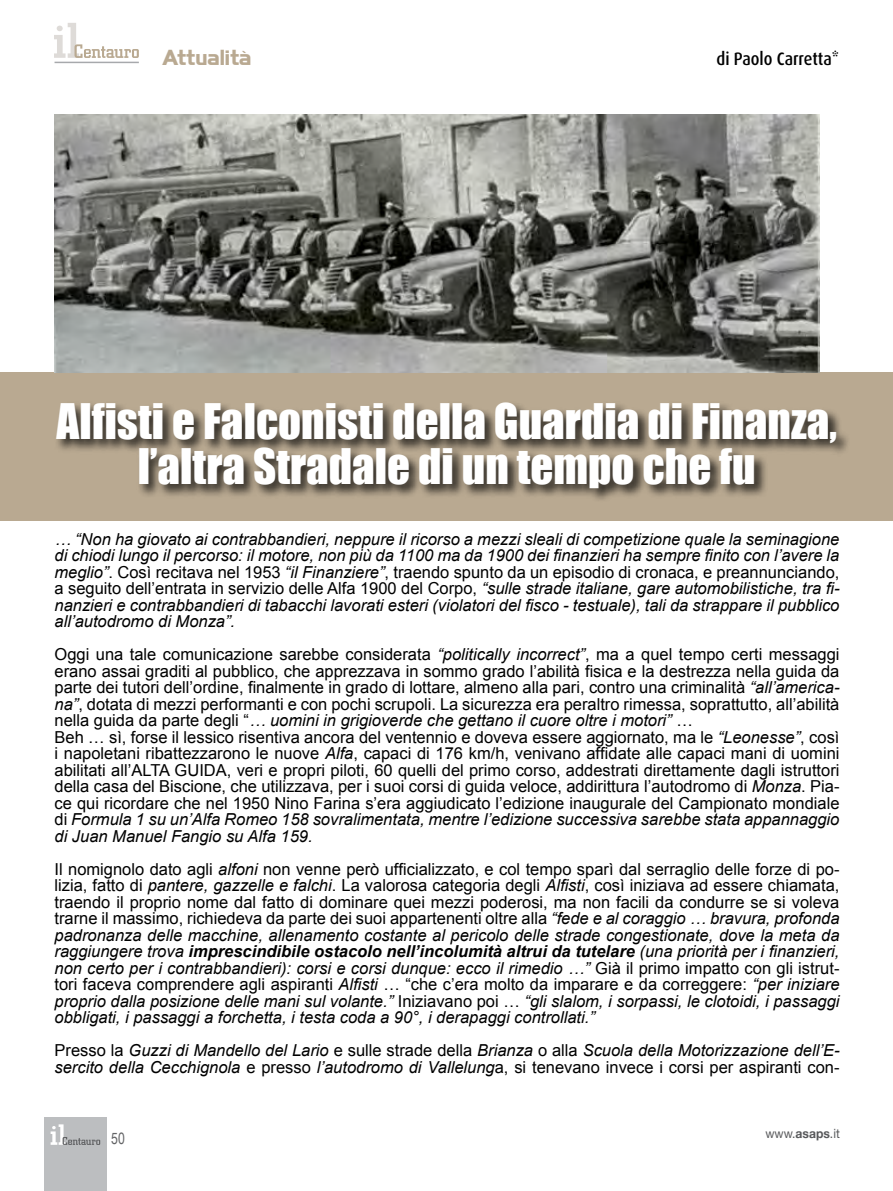
<style>
.page{position:relative;width:893px;height:1191px;background:#fff}
.page>*{position:absolute;margin:0;border:0;box-sizing:border-box;transform-origin:0 0}
.t1{font:45px/45px "Impact";color:#fff;text-align:center}
.t2{font:700 19.5px "Highland Gothic FLF";color:#b9a991}
.t3{font:500 18px "Dax";color:#000;scale:.9 1}
.t4{font:italic 16.5px/16.5px "Arial";color:#000;text-align:justify}
.t5{font:16.5px/16.5px "Arial";color:#000}
.t6{font:15.75px "Arial Narrow";color:#636466;scale:.95 1}
.t7{font:12.75px "Helvetica Neue";color:#58595b;scale:.95 1}
.s1{font-style:normal}
.s2{font-style:italic}
.s3{font-weight:700}
</style>
<div class="page">
<div style="left:0;top:372px;width:893px;height:149px;background:#b9a991"></div>
<img style="left:55px;top:115px;width:765px;height:257px">
<div style="left:45px;top:1117px;width:62px;height:74px;background:#bcbec0"></div>
<svg style="left:51px;top:1124px;width:49px;height:21px"></svg>
<svg style="left:54px;top:23px;width:85px;height:35px"></svg>
<hr style="left:55px;top:62px;width:84px;height:1px;background:#a7a9ac">
<div style="left:54px;top:401px;width:796px;height:102px;background:#000;opacity:.75"></div>
<p class="t2" style="left:162px;top:43px;width:91px">Attualità</p>
<p class="t3" style="left:716px;top:49px;width:138px">di Paolo Carretta*</p>
<h1 class="t1" style="left:57px;top:398px;width:782px">Alfisti e Falconisti della Guardia di Finanza, l’altra Stradale di un tempo che fu</h1>
<p class="t4" style="left:55px;top:531px;width:786px">… “Non ha giovato ai contrabbandieri, neppure il ricorso a mezzi sleali di competizione quale la seminagione di chiodi lungo il percorso: il motore, non più da 1100 ma da 1900 dei finanzieri ha sempre finito con l’avere la meglio”<span class="s1">. Così recitava nel 1953</span> “il Finanziere”<span class="s1">, traendo spunto da un episodio di cronaca, e preannunciando, a seguito dell’entrata in servizio delle Alfa 1900 del Corpo,</span> “sulle strade italiane, gare automobilistiche, tra fi&shy;nanzieri e contrabbandieri di tabacchi lavorati esteri (violatori del fisco - testuale), tali da strappare il pubblico all’autodromo di Monza”.</p>
<p class="t5" style="left:55px;top:646px;width:786px">Oggi una tale comunicazione sarebbe considerata <span class="s2">“politically incorrect”</span>, ma a quel tempo certi messaggi erano assai graditi al pubblico, che apprezzava in sommo grado l’abilità fisica e la destrezza nella guida da parte dei tutori dell’ordine, finalmente in grado di lottare, almeno alla pari, contro una criminalità <span class="s2">“all’america&shy;na”</span>, dotata di mezzi performanti e con pochi scrupoli. La sicurezza era peraltro rimessa, soprattutto, all’abilità nella guida da parte degli “<span class="s2">… uomini in grigioverde che gettano il cuore oltre i motori”</span> …<br>Beh … sì, forse il lessico risentiva ancora del ventennio e doveva essere aggiornato, ma le <span class="s2">“Leonesse”</span>, così i napoletani ribattezzarono le nuove <span class="s2">Alfa</span>, capaci di 176 km/h, venivano affidate alle capaci mani di uomini abilitati all’ALTA GUIDA, veri e propri piloti, 60 quelli del primo corso, addestrati direttamente dagli istruttori della casa del Biscione, che utilizzava, per i suoi corsi di guida veloce, addirittura l’autodromo di <span class="s2">Monza</span>. Pia&shy;ce qui ricordare che nel 1950 Nino Farina s’era aggiudicato l’edizione inaugurale del Campionato mondiale di <span class="s2">Formula 1 su un’Alfa Romeo 158 sovralimentata, mentre l’edizione successiva sarebbe stata appannaggio di Juan Manuel Fangio su Alfa 159.</span></p>
<p class="t4" style="left:55px;top:861px;width:786px"><span class="s1">Il nomignolo dato agli</span> alfoni <span class="s1">non venne però ufficializzato, e col tempo sparì dal serraglio delle forze di po&shy;lizia, fatto di</span> pantere, gazzelle e falchi<span class="s1">. La valorosa categoria degli</span> Alfisti<span class="s1">, così iniziava ad essere chiamata, traendo il proprio nome dal fatto di dominare quei mezzi poderosi, ma non facili da condurre se si voleva trarne il massimo, richiedeva da parte dei suoi appartenenti oltre alla</span> “fede e al coraggio … bravura, profonda padronanza delle macchine, allenamento costante al pericolo delle strade congestionate, dove la meta da raggiungere trova <span class="s3">imprescindibile ostacolo nell’incolumità altrui da tutelare</span> (una priorità per i finanzieri, non certo per i contrabbandieri): corsi e corsi dunque: ecco il rimedio …” <span class="s1">Già il primo impatto con gli istrut&shy;tori faceva comprendere agli aspiranti</span> Alfisti <span class="s1">… “che c’era molto da imparare e da correggere:</span> “per iniziare proprio dalla posizione delle mani sul volante.” <span class="s1">Iniziavano poi …</span> “gli slalom, i sorpassi, le clotoidi, i passaggi obbligati, i passaggi a forchetta, i testa coda a 90°, i derapaggi controllati.”</p>
<p class="t4" style="left:55px;top:1042px;width:786px"><span class="s1">Presso la</span> Guzzi di Mandello del Lario <span class="s1">e sulle strade della</span> Brianza <span class="s1">o alla</span> Scuola della Motorizzazione dell’E&shy;sercito della Cecchignola <span class="s1">e presso</span> l’autodromo di Vallelung<span class="s1">a, si tenevano invece i corsi per aspiranti con-</span></p>
<p class="t6" style="left:111px;top:1126px;width:16px">50</p>
<p class="t7" style="left:765px;top:1126px;width:80px">www.<span class="s3">asaps</span>.it</p>
</div>
